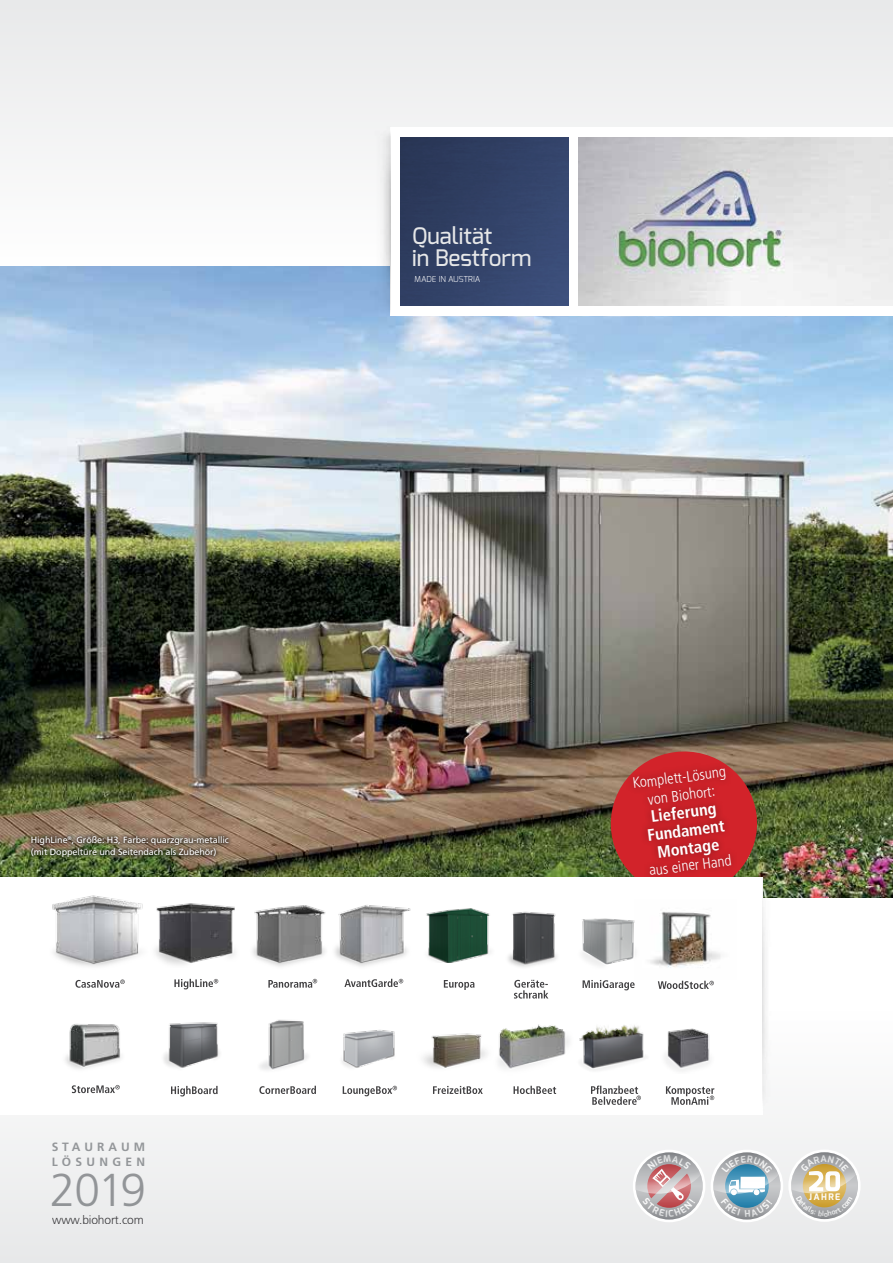
<style>
.page{position:relative;width:893px;height:1263px;background:#fff}
.page>*{position:absolute;margin:0;border:0;box-sizing:border-box;transform-origin:0 0}
.t1{font:300 46.05px "Frutiger LT Std";color:#9d9fa2}
.t2{font:500 22.8px/21.6px "Exo";color:#e6e7e8}
.t3{font:700 condensed 16.65px/18px "Frutiger LT Std";color:#fff;text-align:center}
.t4{font:300 condensed 15.15px/18px "Frutiger LT Std";color:#fff;text-align:center}
.t5{font:700 12px/14.4px "Frutiger LT Std";letter-spacing:.35em;color:#9d9fa2}
.t6{font:300 12px "Frutiger LT Std";letter-spacing:-.01em;color:#414042}
.t7{font:9px/12px "Frutiger LT Std";letter-spacing:-.01em;color:#fff}
.t8{font:700 9px "Exo";color:#fff}
.t9{font:300 8.25px "Exo";color:#fff}
</style>
<div class="page">
<div style="left:0;top:0;width:893px;height:267px;background:#f0f0f1"></div>
<div style="left:0;top:1011px;width:893px;height:252px;background:#efeff0"></div>
<img style="left:0;top:267px;width:893px;height:630px">
<div style="left:390px;top:127px;width:503px;height:188px;background:#fff"></div>
<img style="left:579px;top:137px;width:314px;height:168px">
<div style="left:401px;top:137px;width:168px;height:168px;background:linear-gradient(to right,#2b395a,#394b75)"></div>
<img style="left:369px;top:135px;width:21px;height:180px">
<div style="left:633px;top:1150px;width:72px;height:72px;border:3px solid #fff;border-radius:50%"></div>
<div style="left:711px;top:1150px;width:72px;height:72px;border:3px solid #fff;border-radius:50%"></div>
<div style="left:788px;top:1149px;width:73px;height:73px;border:3px solid #fff;border-radius:50%"></div>
<div style="left:27px;top:832px;width:206px;height:29px;background:#000;opacity:.5"></div>
<img style="left:606px;top:747px;width:155px;height:130px">
<div style="left:626px;top:761px;width:112px;height:122px;background:#000;opacity:.4"></div>
<div style="left:0;top:877px;width:762px;height:237px;background:#fff"></div>
<img style="left:762px;top:872px;width:14px;height:238px">
<svg style="left:658px;top:981px;width:56px;height:8px"></svg>
<img style="left:650px;top:912px;width:71px;height:56px">
<img style="left:663px;top:912px;width:45px;height:52px">
<svg style="left:174px;top:979px;width:44px;height:10px"></svg>
<img style="left:155px;top:903px;width:80px;height:62px">
<svg style="left:444px;top:980px;width:30px;height:10px"></svg>
<img style="left:426px;top:908px;width:63px;height:55px">
<img style="left:252px;top:905px;width:74px;height:62px">
<svg style="left:514px;top:980px;width:34px;height:18px"></svg>
<img style="left:489px;top:911px;width:68px;height:56px">
<svg style="left:583px;top:980px;width:52px;height:10px"></svg>
<img style="left:582px;top:918px;width:53px;height:48px">
<img style="left:52px;top:895px;width:91px;height:72px">
<svg style="left:75px;top:979px;width:50px;height:9px"></svg>
<svg style="left:344px;top:979px;width:59px;height:8px"></svg>
<img style="left:334px;top:905px;width:77px;height:62px">
<svg style="left:72px;top:1085px;width:48px;height:8px"></svg>
<svg style="left:343px;top:1086px;width:54px;height:10px"></svg>
<svg style="left:259px;top:1086px;width:57px;height:8px"></svg>
<svg style="left:433px;top:1086px;width:50px;height:8px"></svg>
<svg style="left:513px;top:1086px;width:43px;height:8px"></svg>
<svg style="left:171px;top:1086px;width:47px;height:10px"></svg>
<img style="left:342px;top:1030px;width:53px;height:38px">
<img style="left:260px;top:1019px;width:48px;height:51px">
<img style="left:163px;top:1022px;width:57px;height:46px">
<img style="left:423px;top:1033px;width:64px;height:35px">
<img style="left:498px;top:1024px;width:51px;height:45px">
<img style="left:65px;top:1024px;width:56px;height:45px">
<img style="left:665px;top:1028px;width:45px;height:43px">
<img style="left:549px;top:1025px;width:96px;height:46px">
<svg style="left:591px;top:1085px;width:50px;height:20px"></svg>
<svg style="left:666px;top:1086px;width:48px;height:19px"></svg>
<svg style="left:268px;top:979px;width:49px;height:9px"></svg>
<svg style="left:635px;top:1152px;width:66px;height:65px"></svg>
<svg style="left:713px;top:1152px;width:66px;height:65px"></svg>
<svg style="left:791px;top:1152px;width:65px;height:64px"></svg>
<h2 class="t2" style="left:412px;top:225px;width:121px">Qualität<br>in Bestform</h2>
<p class="t9" style="left:415px;top:273px;width:67px">MADE IN AUSTRIA</p>
<p class="t7" style="left:31px;top:834px;width:200px">HighLine<sup>®</sup>, Größe: H3, Farbe: quarzgrau-metallic (mit Doppeltüre und Seitendach als Zubehör)</p>
<h3 class="t5" style="left:51px;top:1140px;width:95px">STAURAUM<br>LÖSUNGEN</h3>
<h1 class="t1" style="left:49px;top:1164px;width:98px">2019</h1>
<h3 class="t6" style="left:52px;top:1213px;width:93px">www.biohort.com</h3>
<h3 class="t4" style="left:632px;top:774px;width:95px;rotate:-7deg">Komplett-Lösung von Biohort:</h3>
<h3 class="t3" style="left:644px;top:808px;width:79px;rotate:-7deg">Lieferung<br>Fundament<br>Montage</h3>
<h3 class="t4" style="left:648px;top:861px;width:85px;rotate:-7deg">aus einerHand</h3>
<p class="t8" style="left:809px;top:1190px;width:13px">JAHRE</p>
</div>
